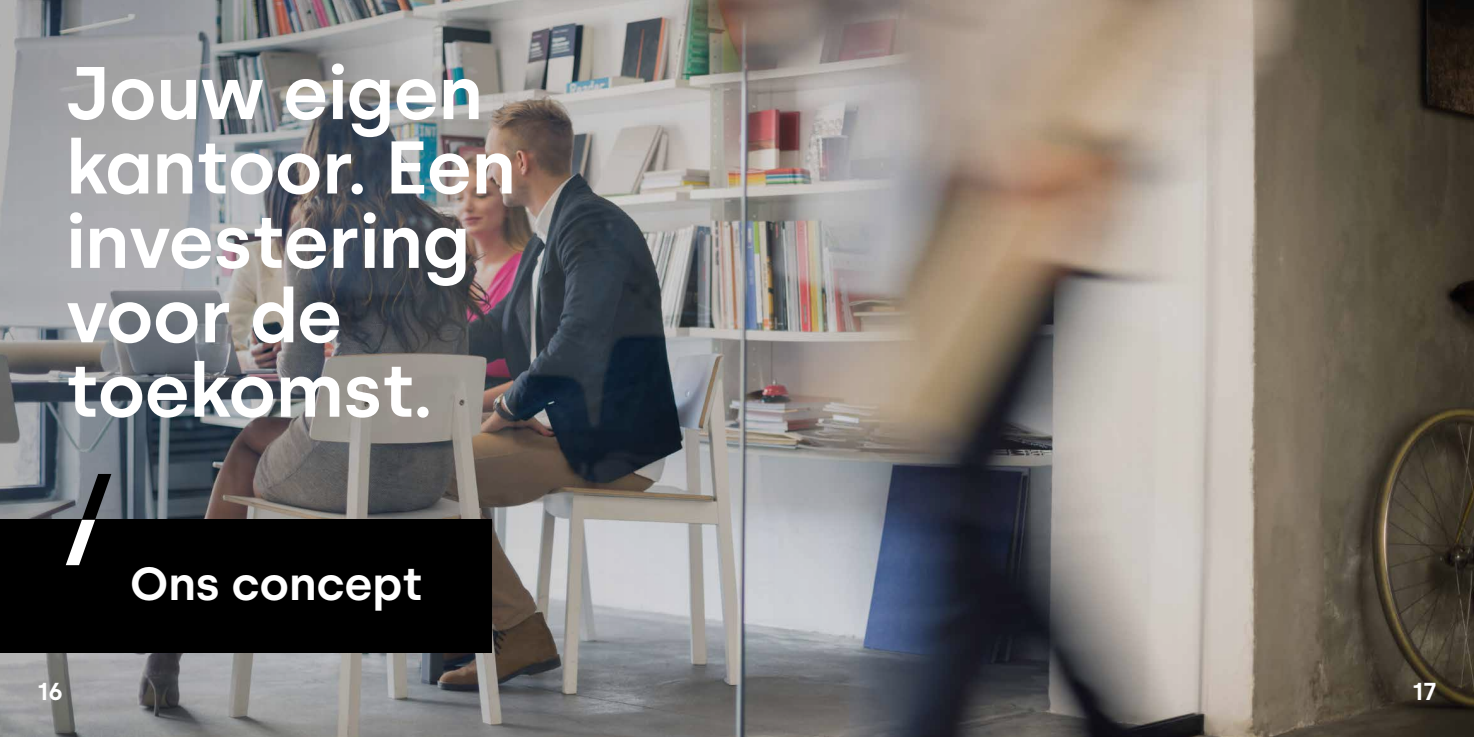
<style>
.page{position:relative;width:1474px;height:737px;background:#fff}
.page>*{position:absolute;margin:0;border:0;box-sizing:border-box;transform-origin:0 0}
.t1{font:600 74.38px/74.4px "Silka";letter-spacing:-.01em;color:#fff}
.t2{font:600 46.38px "Silka";letter-spacing:-.01em;color:#fff}
.t3{font:600 24.5px "Silka";color:#fff}
</style>
<div class="page">
<img style="left:0;top:0;width:729px;height:737px">
<div style="left:0;top:519px;width:491px;height:134px;background:#000"></div>
<svg style="left:66px;top:474px;width:45px;height:91px"></svg>
<img style="left:729px;top:0;width:744px;height:737px">
<p class="t1" style="left:66px;top:56px;width:451px">Jouw eigen kantoor. Een investering voor de toekomst.</p>
<p class="t2" style="left:130px;top:556px;width:294px">Ons concept</p>
<p class="t3" style="left:37px;top:676px;width:28px">16</p>
<p class="t3" style="left:1411px;top:676px;width:26px">17</p>
</div>
